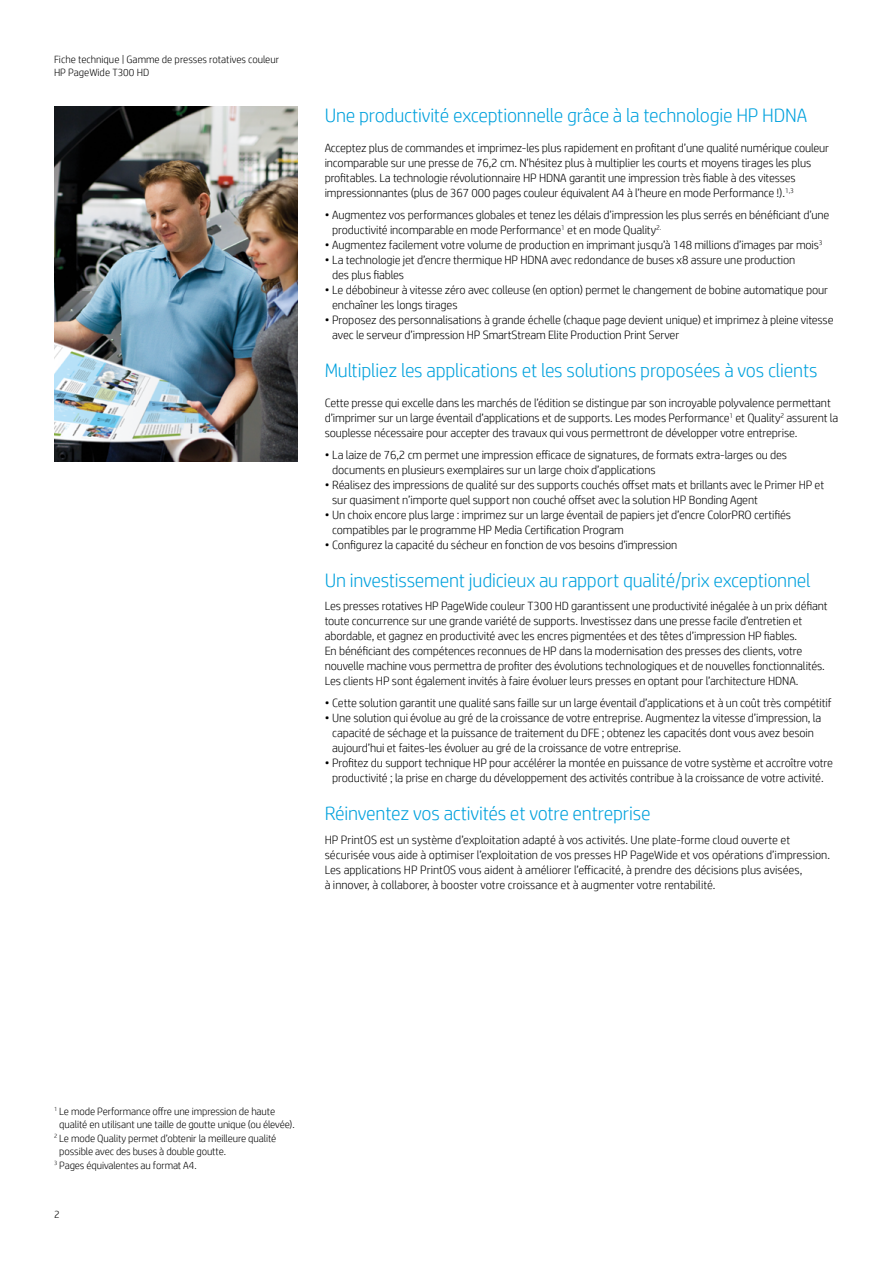
<style>
.page{position:relative;width:893px;height:1263px;background:#fff}
.page>*{position:absolute;margin:0;border:0;box-sizing:border-box;transform-origin:0 0}
.t1{font:300 19.5px "HP Simplified";letter-spacing:-.01em;color:#00a1dd}
.t2{font:300 12px/15px "HP Simplified";letter-spacing:-.01em;color:#000}
.t3{font:300 10.5px/13.5px "HP Simplified";letter-spacing:-.01em;color:#000}
</style>
<div class="page">
<img style="left:54px;top:107px;width:244px;height:355px">
<p class="t3" style="left:54px;top:52px;width:227px">Fiche technique | Gamme de presses rotatives couleur<br>HP PageWide T300 HD</p>
<h1 class="t1" style="left:325px;top:103px;width:484px">Une productivité exceptionnelle grâce à la technologie HP HDNA</h1>
<p class="t2" style="left:325px;top:140px;width:506px">Acceptez plus de commandes et imprimez-les plus rapidement en profitant d’une qualité numérique couleur incomparable sur une presse de 76,2 cm. N’hésitez plus à multiplier les courts et moyens tirages les plus profitables. La technologie révolutionnaire HP HDNA garantit une impression très fiable à des vitesses impressionnantes (plus de 367 000 pages couleur équivalent A4 à l’heure en mode Performance !).<sup>1,3</sup></p>
<p class="t2" style="left:332px;top:207px;width:499px;text-indent:-8px">• Augmentez vos performances globales et tenez les délais d’impression les plus serrés en bénéficiant d’une productivité incomparable en mode Performance<sup>1</sup> et en mode Quality<sup>2.</sup></p>
<p class="t2" style="left:325px;top:237px;width:500px">• Augmentez facilement votre volume de production en imprimant jusqu’à 148 millions d’images par mois<sup>3</sup></p>
<p class="t2" style="left:332px;top:252px;width:465px;text-indent:-8px">• La technologie jet d’encre thermique HP HDNA avec redondance de buses x8 assure une production des plus fiables</p>
<p class="t2" style="left:332px;top:282px;width:497px;text-indent:-8px">• Le débobineur à vitesse zéro avec colleuse (en option) permet le changement de bobine automatique pour enchaîner les longs tirages</p>
<p class="t2" style="left:332px;top:312px;width:503px;text-indent:-8px">• Proposez des personnalisations à grande échelle (chaque page devient unique) et imprimez à pleine vitesse avec le serveur d’impression HP SmartStream Elite Production Print Server</p>
<h1 class="t1" style="left:325px;top:358px;width:494px">Multipliez les applications et les solutions proposées à vos clients</h1>
<p class="t2" style="left:325px;top:395px;width:515px">Cette presse qui excelle dans les marchés de l’édition se distingue par son incroyable polyvalence permettant d’imprimer sur un large éventail d’applications et de supports. Les modes Performance<sup>1</sup> et Quality<sup>2</sup> assurent la souplesse nécessaire pour accepter des travaux qui vous permettront de développer votre entreprise.</p>
<p class="t2" style="left:332px;top:446px;width:456px;text-indent:-8px">• La laize de 76,2 cm permet une impression efficace de signatures, de formats extra-larges ou des documents en plusieurs exemplaires sur un large choix d’applications</p>
<p class="t2" style="left:332px;top:476px;width:493px;text-indent:-8px">• Réalisez des impressions de qualité sur des supports couchés offset mats et brillants avec le Primer HP et sur quasiment n’importe quel support non couché offset avec la solution HP Bonding Agent</p>
<p class="t2" style="left:332px;top:506px;width:460px;text-indent:-8px">• Un choix encore plus large : imprimez sur un large éventail de papiers jet d’encre ColorPRO certifiés compatibles par le programme HP Media Certification Program</p>
<p class="t2" style="left:325px;top:536px;width:354px">• Configurez la capacité du sécheur en fonction de vos besoins d’impression</p>
<h1 class="t1" style="left:325px;top:568px;width:488px">Un investissement judicieux au rapport qualité/prix exceptionnel</h1>
<p class="t2" style="left:325px;top:598px;width:504px">Les presses rotatives HP PageWide couleur T300 HD garantissent une productivité inégalée à un prix défiant toute concurrence sur une grande variété de supports. Investissez dans une presse facile d’entretien et abordable, et gagnez en productivité avec les encres pigmentées et des têtes d’impression HP fiables.<br>En bénéficiant des compétences reconnues de HP dans la modernisation des presses des clients, votre nouvelle machine vous permettra de profiter des évolutions technologiques et de nouvelles fonctionnalités.<br>Les clients HP sont également invités à faire évoluer leurs presses en optant pour l’architecture HDNA.</p>
<p class="t2" style="left:325px;top:695px;width:508px">• Cette solution garantit une qualité sans faille sur un large éventail d’applications et à un coût très compétitif</p>
<p class="t2" style="left:332px;top:710px;width:490px;text-indent:-8px">• Une solution qui évolue au gré de la croissance de votre entreprise. Augmentez la vitesse d’impression, la capacité de séchage et la puissance de traitement du DFE ; obtenez les capacités dont vous avez besoin aujourd’hui et faites-les évoluer au gré de la croissance de votre entreprise.</p>
<p class="t2" style="left:325px;top:755px;width:510px;text-align:center">• Profitez du support technique HP pour accélérer la montée en puissance de votre système et accroître votre productivité ; la prise en charge du développement des activités contribue à la croissance de votre activité.</p>
<h1 class="t1" style="left:325px;top:801px;width:327px">Réinventez vos activités et votre entreprise</h1>
<p class="t2" style="left:325px;top:831px;width:507px">HP PrintOS est un système d’exploitation adapté à vos activités. Une plate-forme cloud ouverte et sécurisée vous aide à optimiser l’exploitation de vos presses HP PageWide et vos opérations d’impression.<br>Les applications HP PrintOS vous aident à améliorer l’efficacité, à prendre des décisions plus avisées,<br>à innover, à collaborer, à booster votre croissance et à augmenter votre rentabilité.</p>
<p class="t3" style="left:54px;top:1104px;width:223px"><sup>1</sup> Le mode Performance offre une impression de haute</p>
<p class="t3" style="left:59px;top:1117px;width:237px">qualité en utilisant une taille de goutte unique (ou élevée).</p>
<p class="t3" style="left:54px;top:1131px;width:224px"><sup>2</sup> Le mode Quality permet d’obtenir la meilleure qualité</p>
<p class="t3" style="left:59px;top:1144px;width:168px">possible avec des buses à double goutte.</p>
<p class="t3" style="left:54px;top:1158px;width:144px"><sup>3</sup> Pages équivalentes au format A4.</p>
<p class="t3" style="left:54px;top:1207px;width:7px">2</p>
</div>
